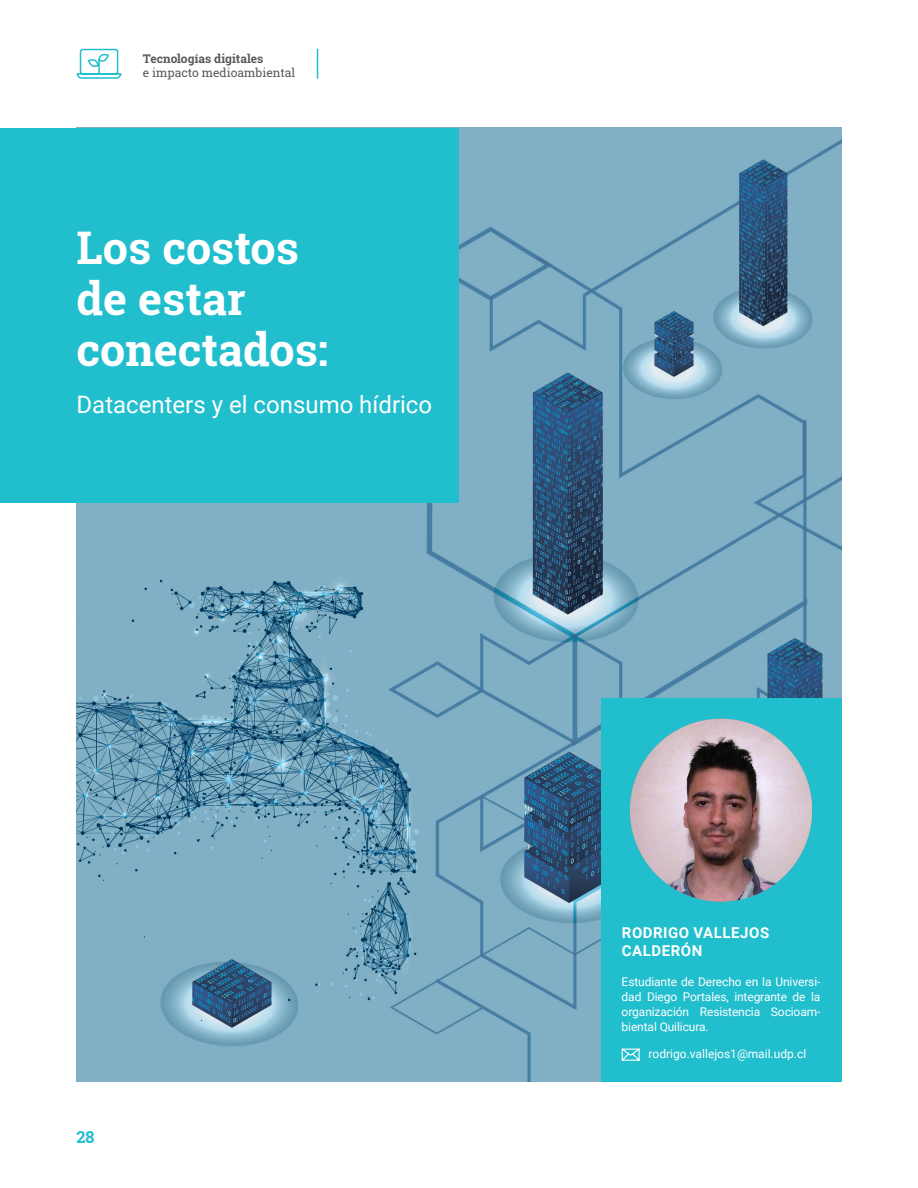
<style>
.page{position:relative;width:918px;height:1188px;background:#fff}
.page>*{position:absolute;margin:0;border:0;box-sizing:border-box;transform-origin:0 0}
.Titulo{font:700 45px/51px "Roboto Slab";color:#fff}
.BAJADA_titulo{font:24px "Roboto";color:#fff}
.t1{font:700 16.5px "Roboto Slab";color:#21bece}
.Nombre_Autor{font:700 15px/18px "Roboto";letter-spacing:.035em;color:#fff}
.Texto_biografía{font:12px/15px "Roboto";letter-spacing:-.01em;color:#fff;text-align:justify}
.t2{font:12px "Roboto Slab";color:#57585a}
.t3{font:700 12px "Roboto Slab";color:#57585a}
</style>
<div class="page">
<svg style="left:76px;top:48px;width:46px;height:31px"></svg>
<hr style="left:317px;top:49px;width:1px;height:30px;background:#21bece">
<img style="left:77px;top:128px;width:764px;height:954px">
<div style="left:0;top:128px;width:459px;height:375px;background:#21bece"></div>
<div style="left:601px;top:698px;width:240px;height:384px;background:#21bece"></div>
<img style="left:630px;top:719px;width:182px;height:183px">
<svg style="left:621px;top:1048px;width:19px;height:13px"></svg>
<p class="t3" style="left:143px;top:51px;width:122px">Tecnologías digitales</p>
<p class="t2" style="left:143px;top:64px;width:154px">e impacto medioambiental</p>
<p class="Titulo" style="left:77px;top:222px;width:253px">Los costos de estar conectados:</p>
<p class="BAJADA_titulo" style="left:77px;top:388px;width:357px">Datacenters y el consumo hídrico</p>
<h3 class="t1" style="left:77px;top:1126px;width:20px">28</h3>
<p class="Nombre_Autor" style="left:622px;top:923px;width:149px">RODRIGO VALLEJOS<br>CALDERÓN</p>
<p class="Texto_biografía" style="left:622px;top:973px;width:200px">Estudiante de Derecho en la Universi&shy;dad Diego Portales, integrante de la organización Resistencia Socioam&shy;biental Quilicura.</p>
<p class="Texto_biografía" style="left:649px;top:1046px;width:159px">rodrigo.vallejos1@mail.udp.cl</p>
</div>
